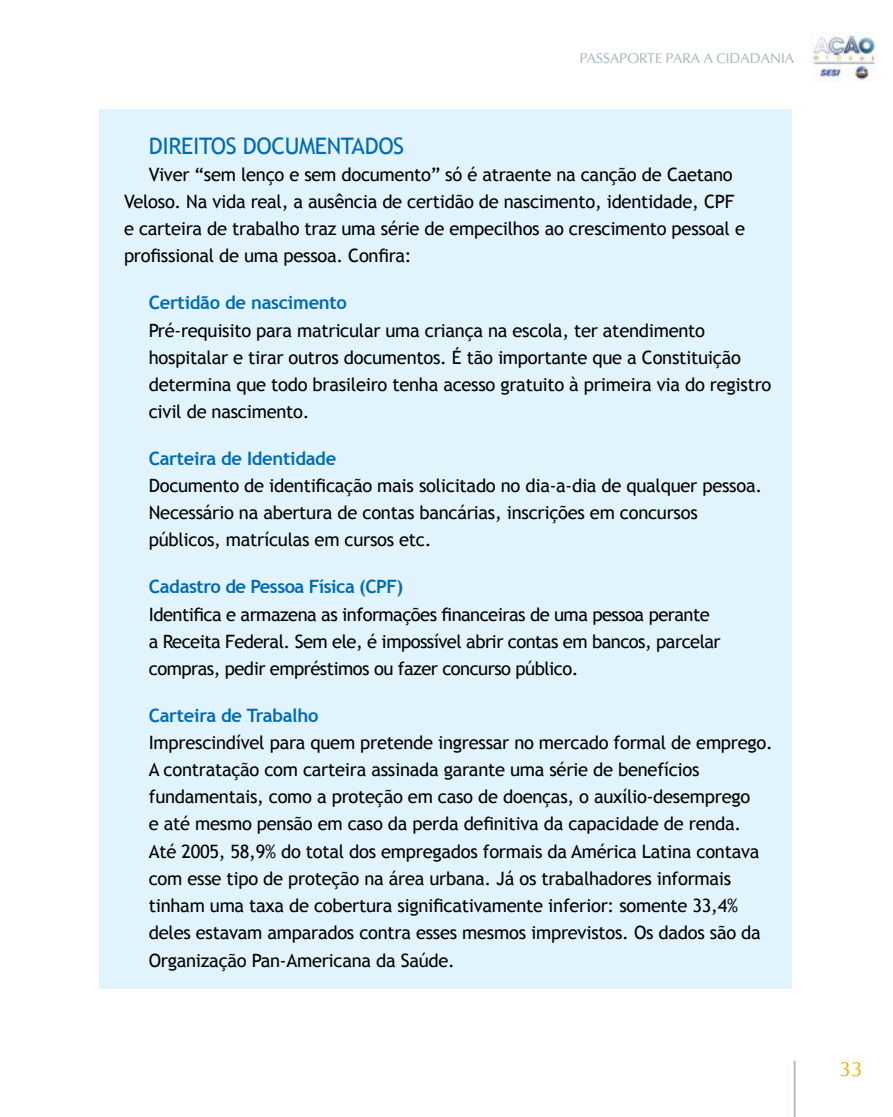
<style>
.page{position:relative;width:893px;height:1117px;background:#fff}
.page>*{position:absolute;margin:0;border:0;box-sizing:border-box;transform-origin:0 0}
.t1{font:22.75px "Trebuchet MS";letter-spacing:-.015em;color:#006bb6}
.t2{font:21px "Optima";color:#eeb310}
.t3{font:18.38px/27.1px "Trebuchet MS";letter-spacing:-.015em;color:#000}
.t4{font:700 18.38px "Trebuchet MS";letter-spacing:-.015em;color:#006bb6}
.t5{font:14px "Optima";color:#a7b6be}
</style>
<div class="page">
<hr style="left:794px;top:1060px;width:1px;height:56px;background:#a7b6be">
<img style="left:811px;top:33px;width:65px;height:48px">
<div style="left:99px;top:109px;width:693px;height:879px;background:#e1f3fd"></div>
<p class="t5" style="left:580px;top:49px;width:216px">PASSAPORTE PARA A CIDADANIA</p>
<p class="t1" style="left:149px;top:132px;width:257px">Direitos documentados</p>
<p class="t3" style="left:124px;top:161px;width:622px;text-indent:25px">Viver “sem lenço e sem documento” só é atraente na canção de Caetano Veloso. Na vida real, a ausência de certidão de nascimento, identidade, CPF e carteira de trabalho traz uma série de empecilhos ao crescimento pessoal e profissional de uma pessoa. Confira:</p>
<p class="t4" style="left:149px;top:291px;width:200px">Certidão de nascimento</p>
<p class="t3" style="left:149px;top:316px;width:624px">Pré-requisito para matricular uma criança na escola, ter atendimento hospitalar e tirar outros documentos. É tão importante que a Constituição determina que todo brasileiro tenha acesso gratuito à primeira via do registro civil de nascimento.</p>
<p class="t4" style="left:149px;top:447px;width:189px">Carteira de Identidade</p>
<p class="t3" style="left:149px;top:472px;width:615px">Documento de identificação mais solicitado no dia-a-dia de qualquer pessoa.<br>Necessário na abertura de contas bancárias, inscrições em concursos públicos, matrículas em cursos etc.</p>
<p class="t4" style="left:149px;top:575px;width:256px">Cadastro de Pessoa Física (CPF)</p>
<p class="t3" style="left:149px;top:600px;width:573px">Identifica e armazena as informações financeiras de uma pessoa perante a Receita Federal. Sem ele, é impossível abrir contas em bancos, parcelar compras, pedir empréstimos ou fazer concurso público.</p>
<p class="t4" style="left:149px;top:703px;width:171px">Carteira de Trabalho</p>
<p class="t3" style="left:149px;top:729px;width:625px">I mprescindível para quem pretende ingressar no mercado formal de emprego.<br>A contratação com carteira assinada garante uma série de benefícios fundamentais, como a proteção em caso de doenças, o auxílio-desemprego<br>e até mesmo pensão em caso da perda definitiva da capacidade de renda.<br>Até 2005, 58,9% do total dos empregados formais da América Latina contava com esse tipo de proteção na área urbana. Já os trabalhadores informais tinham uma taxa de cobertura significativamente inferior: somente 33,4% deles estavam amparados contra esses mesmos imprevistos. Os dados são da Organização Pan-Americana da Saúde.</p>
<p class="t2" style="left:839px;top:1055px;width:25px">33</p>
</div>
